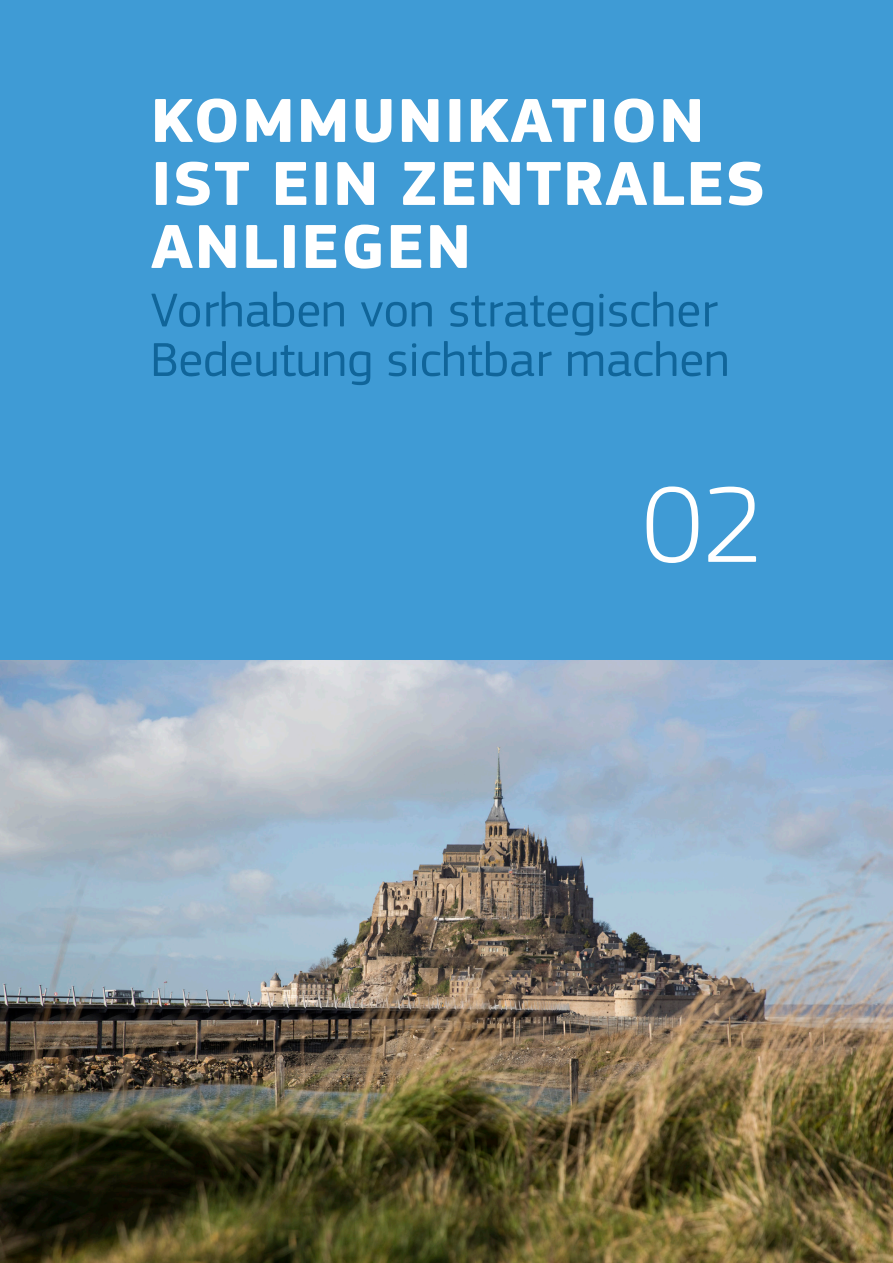
<style>
.page{position:relative;width:893px;height:1263px;background:#fff}
.page>*{position:absolute;margin:0;border:0;box-sizing:border-box;transform-origin:0 0}
.t1{font:300 112.5px "EC Square Sans Pro";color:#fff}
.heading_2{font:700 64.5px/63px "EC Square Sans Pro";letter-spacing:.02em;color:#fff;scale:1.06 1}
.t2{font:49.5px/49.5px "EC Square Sans Pro";color:#10659a}
</style>
<div class="page">
<img style="left:0;top:660px;width:893px;height:603px">
<div style="left:0;top:0;width:893px;height:660px;background:#3f9bd5"></div>
<p class="heading_2" style="left:151px;top:91px;width:581px">KOMMUNIKATION<br>IST EIN ZENTRALES<br>ANLIEGEN</p>
<p class="t2" style="left:150px;top:286px;width:581px">Vorhaben von strategischer<br>Bedeutung sichtbar machen</p>
<p class="t1" style="left:642px;top:459px;width:123px">02</p>
</div>
